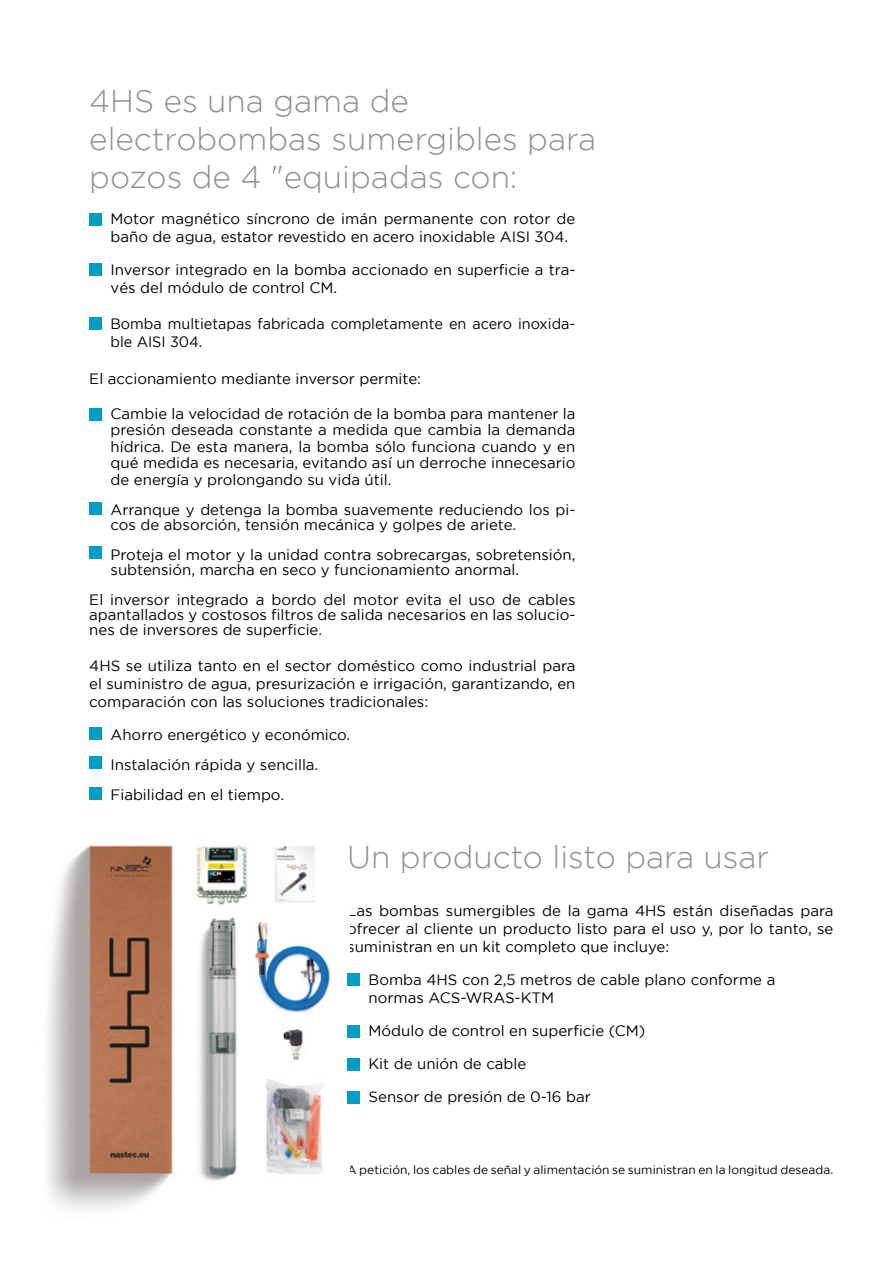
<style>
.page{position:relative;width:893px;height:1263px;background:#fff}
.page>*{position:absolute;margin:0;border:0;box-sizing:border-box;transform-origin:0 0}
.t1{font:300 31.5px/37.8px "Gotham";color:#948f8d}
.t2{font:15px/18px "Gotham";color:#000}
.t3{font:15px/18px "Gotham";color:#000;scale:.96 1}
.t4{font:12px "Gotham";color:#000}
</style>
<div class="page">
<img style="left:47px;top:845px;width:283px;height:364px">
<div style="left:347px;top:973px;width:13px;height:13px;background:#009dc5"></div>
<div style="left:347px;top:1025px;width:13px;height:13px;background:#009dc5"></div>
<div style="left:347px;top:1058px;width:13px;height:13px;background:#009dc5"></div>
<div style="left:347px;top:1091px;width:13px;height:13px;background:#009dc5"></div>
<div style="left:89px;top:546px;width:13px;height:13px;background:#009dc5"></div>
<div style="left:89px;top:263px;width:13px;height:12px;background:#009dc5"></div>
<div style="left:89px;top:408px;width:13px;height:13px;background:#009dc5"></div>
<div style="left:89px;top:727px;width:13px;height:12px;background:#009dc5"></div>
<div style="left:89px;top:317px;width:13px;height:13px;background:#009dc5"></div>
<div style="left:89px;top:502px;width:13px;height:12px;background:#009dc5"></div>
<div style="left:89px;top:756px;width:13px;height:13px;background:#009dc5"></div>
<div style="left:89px;top:787px;width:13px;height:13px;background:#009dc5"></div>
<div style="left:89px;top:213px;width:13px;height:12px;background:#009dc5"></div>
<h1 class="t1" style="left:89px;top:82px;width:508px">4HS es una gama de electrobombas sumergibles para pozos de 4 "equipadas con:</h1>
<p class="t2" style="left:111px;top:209px;width:466px">Motor magnético síncrono de imán permanente con rotor de baño de agua, estator revestido en acero inoxidable AISI 304.</p>
<p class="t2" style="left:111px;top:260px;width:466px">Inversor integrado en la bomba accionado en superficie a tra&shy;vés del módulo de control CM.</p>
<p class="t3" style="left:111px;top:314px;width:486px">Bomba multietapas fabricada completamente en acero inoxida&shy;ble AISI 304.</p>
<p class="t2" style="left:89px;top:370px;width:333px">El accionamiento mediante inversor permite:</p>
<p class="t2" style="left:111px;top:405px;width:466px;line-height:16.5px;text-align:justify">Cambie la velocidad de rotación de la bomba para mantener la presión deseada constante a medida que cambia la demanda hídrica. De esta manera, la bomba sólo funciona cuando y en qué medida es necesaria, evitando así un derroche innecesario de energía y prolongando su vida útil.</p>
<p class="t2" style="left:111px;top:502px;width:466px;line-height:15px">Arranque y detenga la bomba suavemente reduciendo los pi&shy;cos de absorción, tensión mecánica y golpes de ariete.</p>
<p class="t2" style="left:111px;top:547px;width:466px;line-height:15px">Proteja el motor y la unidad contra sobrecargas, sobretensión, subtensión, marcha en seco y funcionamiento anormal.</p>
<p class="t2" style="left:89px;top:592px;width:488px;line-height:15px;text-align:justify">El inversor integrado a bordo del motor evita el uso de cables apantallados y costosos filtros de salida necesarios en las solucio&shy;nes de inversores de superficie.</p>
<p class="t2" style="left:89px;top:656px;width:488px;text-align:justify">4HS se utiliza tanto en el sector doméstico como industrial para el suministro de agua, presurización e irrigación, garantizando, en comparación con las soluciones tradicionales:</p>
<p class="t2" style="left:111px;top:719px;width:241px;line-height:30px">Ahorro energético y económico.<br>Instalación rápida y sencilla.<br>Fiabilidad en el tiempo.</p>
<h1 class="t1" style="left:347px;top:838px;width:423px">Un producto listo para usar</h1>
<p class="t2" style="left:347px;top:901px;width:488px;text-align:justify">Las bombas sumergibles de la gama 4HS están diseñadas para ofrecer al cliente un producto listo para el uso y, por lo tanto, se suministran en un kit completo que incluye:</p>
<p class="t2" style="left:368px;top:970px;width:408px">Bomba 4HS con 2,5 metros de cable plano conforme a normas ACS-WRAS-KTM</p>
<p class="t2" style="left:368px;top:1021px;width:278px">Módulo de control en superficie (CM)</p>
<p class="t2" style="left:368px;top:1054px;width:159px">Kit de unión de cable</p>
<p class="t2" style="left:368px;top:1087px;width:224px">Sensor de presión de 0-16 bar</p>
<p class="t4" style="left:347px;top:1163px;width:488px">A petición, los cables de señal y alimentación se suministran en la longitud deseada.</p>
</div>
